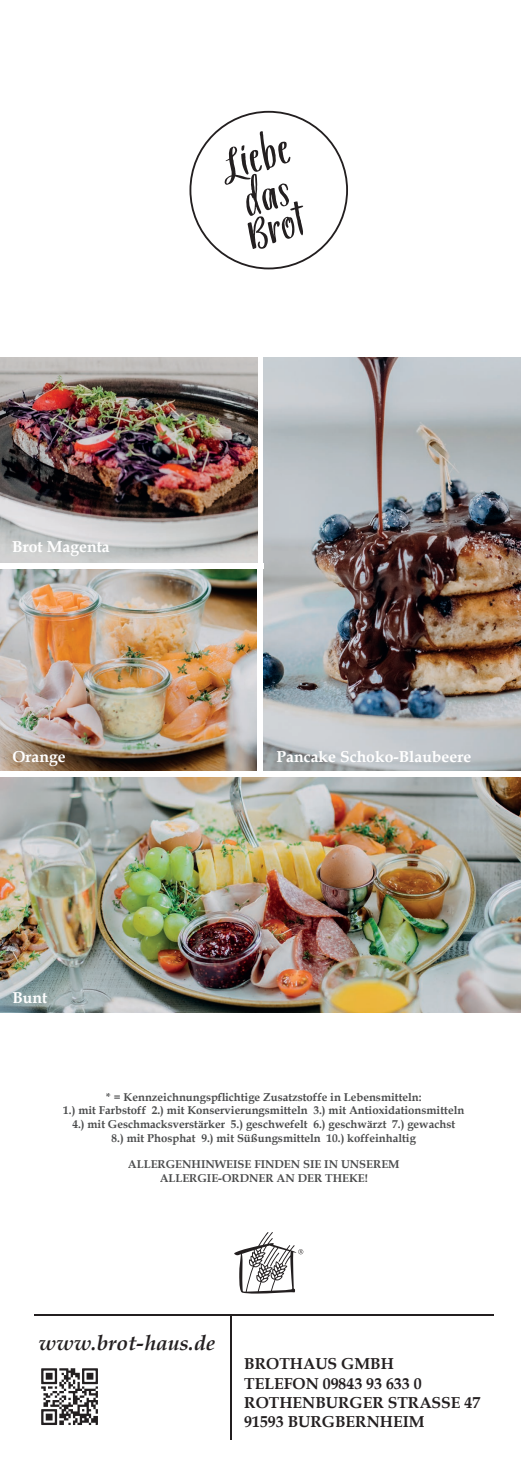
<style>
.page{position:relative;width:521px;height:1474px;background:#fff}
.page>*{position:absolute;margin:0;border:0;box-sizing:border-box;transform-origin:0 0}
.t1{font:italic 700 21px "Book Antiqua";color:#231f20}
.t2{font:700 15.75px/19.2px "Book Antiqua";color:#231f20}
.t3{font:700 15.75px "Book Antiqua";color:#fff}
.t4{font:700 11.38px/13.7px "Book Antiqua";color:#4b4c4d;text-align:center}
</style>
<div class="page">
<hr style="left:34px;top:1314px;width:460px;height:1px;background:#231f20">
<hr style="left:230px;top:1314px;width:1px;height:125px;background:#231f20">
<svg style="left:41px;top:1368px;width:57px;height:56px"></svg>
<svg style="left:234px;top:1232px;width:69px;height:61px"></svg>
<svg style="left:189px;top:111px;width:159px;height:158px"></svg>
<img style="left:0;top:777px;width:521px;height:235px">
<img style="left:0;top:569px;width:257px;height:202px">
<img style="left:263px;top:357px;width:258px;height:414px">
<img style="left:0;top:357px;width:258px;height:206px">
<h2 class="t3" style="left:12px;top:536px;width:99px">Brot Magenta</h2>
<h2 class="t3" style="left:12px;top:746px;width:55px">Orange</h2>
<h2 class="t3" style="left:12px;top:986px;width:36px">Bunt</h2>
<h2 class="t3" style="left:277px;top:746px;width:196px">Pancake Schoko-Blaubeere</h2>
<p class="t4" style="left:63px;top:1090px;width:403px">* = Kennzeichnungspflichtige Zusatzstoffe in Lebensmitteln:<br>1.) mit Farbstoff 2.) mit Konservierungsmitteln 3.) mit Antioxidationsmitteln 4.) mit Geschmacksverstärker 5.) geschwefelt 6.) geschwärzt 7.) gewachst<br>8.) mit Phosphat 9.) mit Süßungsmitteln 10.) koffeinhaltig</p>
<p class="t4" style="left:128px;top:1157px;width:273px">ALLERGENHINWEISE FINDEN SIE IN UNSEREM<br>ALLERGIE-ORDNER AN DER THEKE!</p>
<h1 class="t1" style="left:39px;top:1327px;width:178px">www.brot-haus.de</h1>
<h2 class="t2" style="left:244px;top:1354px;width:238px">BROTHAUS GMBH<br>TELEFON 09843 93 633 0<br>ROTHENBURGER STRASSE 47<br>91593 BURGBERNHEIM</h2>
</div>
